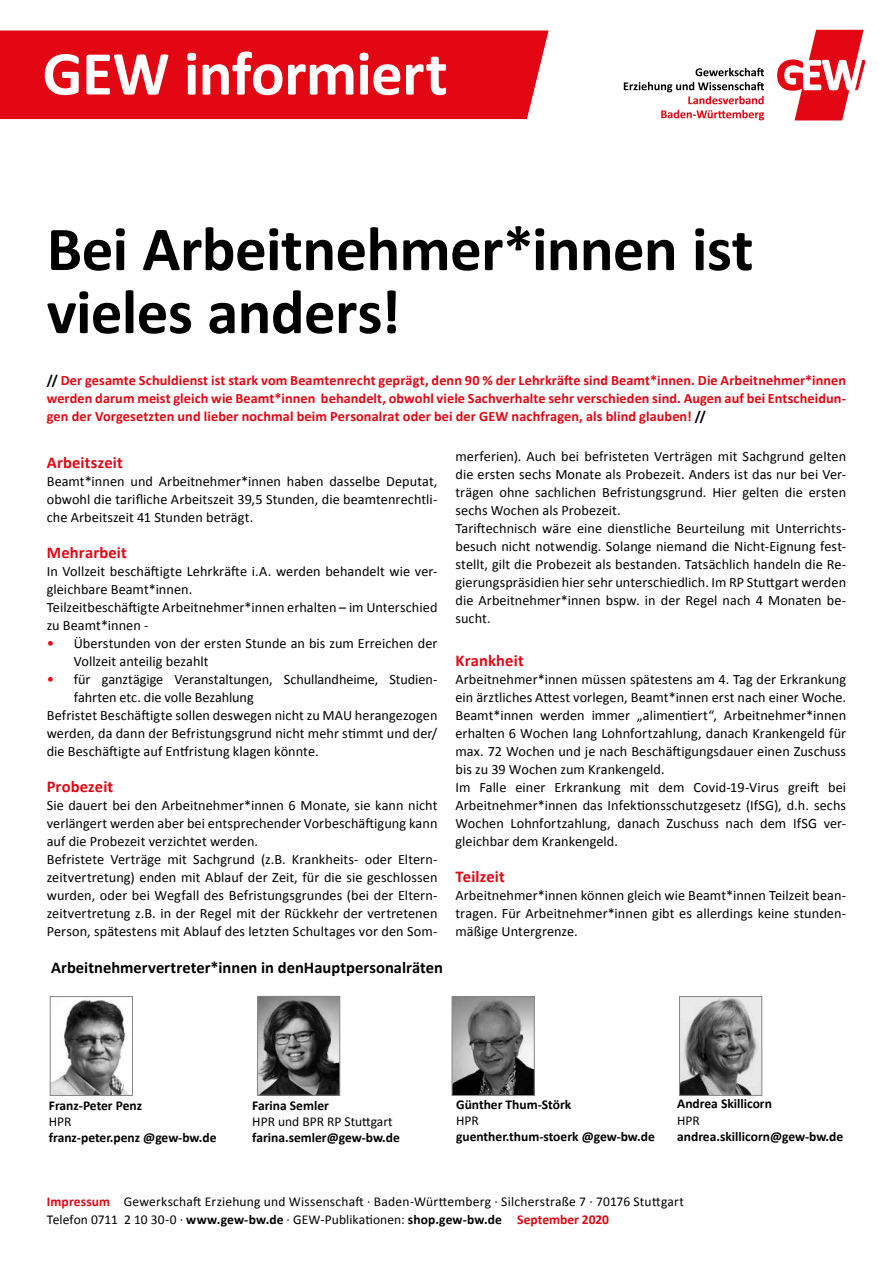
<style>
.page{position:relative;width:893px;height:1263px;background:#fff}
.page>*{position:absolute;margin:0;border:0;box-sizing:border-box;transform-origin:0 0}
.t1{font:700 63px/63px "Calibri";letter-spacing:-.01em;color:#000}
.t2{font:700 63px "Calibri";letter-spacing:-.01em;color:#fff}
.t3{font:700 16.5px "Calibri";color:#000}
.t4{font:700 16.5px "Calibri";letter-spacing:.01em;color:#e30613}
.t5{font:14.25px/18px "Calibri";letter-spacing:.005em;color:#000}
.t6{font:700 14.25px/18px "Calibri";letter-spacing:.005em;color:#e30613;text-align:justify}
.t7{font:13.5px/18px "Calibri";letter-spacing:.015em;color:#000}
.t8{font:700 13.5px "Calibri";color:#000}
.s1{font-size:64.5px}
.s2{color:#000}
.s3{font-size:15px;color:#e30613}
.s4{font-weight:700;color:#e30613}
.s5{font-weight:700}
</style>
<div class="page">
<svg style="left:696px;top:68px;width:68px;height:8px"></svg>
<svg style="left:624px;top:82px;width:140px;height:22px"></svg>
<svg style="left:661px;top:110px;width:103px;height:10px"></svg>
<svg style="left:777px;top:30px;width:88px;height:90px"></svg>
<div style="left:0;top:31px;width:549px;height:88px;background:#e30613"></div>
<img style="left:52px;top:999px;width:77px;height:95px">
<div style="left:50px;top:996px;width:83px;height:100px;border:1px solid #878787"></div>
<img style="left:259px;top:998px;width:79px;height:95px">
<div style="left:257px;top:996px;width:83px;height:99px;border:1px solid #878787"></div>
<img style="left:454px;top:998px;width:78px;height:96px">
<div style="left:452px;top:996px;width:82px;height:100px;border:1px solid #878787"></div>
<img style="left:681px;top:998px;width:79px;height:95px">
<div style="left:679px;top:996px;width:83px;height:99px;border:1px solid #878787"></div>
<h1 class="t2" style="left:43px;top:33px;width:407px">GEW informier<span class="s1">t</span></h1>
<h1 class="t1" style="left:47px;top:218px;width:708px">Bei Arbeitnehmer*innen ist vieles anders!</h1>
<p class="t6" style="left:47px;top:371px;width:801px"><span class="s2">//</span> Der gesamte Schuldienst ist stark vom Beamtenrecht geprägt, denn 90 % der Lehrkräfte sind Beamt*innen. Die Arbeitnehmer*innen werden darum meist gleich wie Beamt*innen behandelt, obwohl viele Sachverhalte sehr verschieden sind. Augen auf bei Entscheidun&shy;gen der Vorgesetzten und lieber nochmal beim Personalrat oder bei der GEW nachfragen, als blind glauben! <span class="s2">//</span></p>
<p class="t4" style="left:47px;top:452px;width:78px">Arbeitszeit</p>
<p class="t5" style="left:47px;top:472px;width:392px;text-align:justify">Beamt*innen und Arbeitnehmer*innen haben dasselbe Deputat, obwohl die tarifliche Arbeitszeit 39,5 Stunden, die beamtenrechtli&shy;che Arbeitszeit 41 Stunden beträgt.</p>
<p class="t4" style="left:47px;top:542px;width:82px">Mehrarbeit</p>
<p class="t5" style="left:47px;top:562px;width:392px">In Vollzeit beschäftigte Lehrkräfte i.A. werden behandelt wie ver&shy;gleichbare Beamt*innen.<br>Teilzeitbeschäftigte Arbeitnehmer*innen erhalten – im Unterschied zu Beamt*innen -</p>
<p class="t5" style="left:74px;top:634px;width:365px;text-indent:-27px"><span class="s3">•</span> Überstunden von der ersten Stunde an bis zum Erreichen der<br>Vollzeit anteilig bezahlt</p>
<p class="t5" style="left:47px;top:670px;width:392px"><span class="s3">•</span> für ganztägige Veranstaltungen, Schullandheime, Studien-</p>
<p class="t5" style="left:74px;top:688px;width:182px">fahrten etc. die volle Bezahlung</p>
<p class="t5" style="left:47px;top:706px;width:392px">Befristet Beschäftigte sollen deswegen nicht zu MAU herangezogen</p>
<p class="t5" style="left:47px;top:724px;width:392px">werden, da dann der Befristungsgrund nicht mehr stimmt und der/</p>
<p class="t5" style="left:47px;top:742px;width:273px">die Beschäftigte auf Entfristung klagen könnte.</p>
<p class="t4" style="left:47px;top:776px;width:68px">Probezeit</p>
<p class="t5" style="left:47px;top:796px;width:392px">Sie dauert bei den Arbeitnehmer*innen 6 Monate, sie kann nicht verlängert werden aber bei entsprechender Vorbeschäftigung kann auf die Probezeit verzichtet werden.<br>Befristete Verträge mit Sachgrund (z.B. Krankheits- oder Eltern&shy;zeitvertretung) enden mit Ablauf der Zeit, für die sie geschlossen wurden, oder bei Wegfall des Befristungsgrundes (bei der Eltern&shy;zeitvertretung z.B. in der Regel mit der Rückkehr der vertretenen Person, spätestens mit Ablauf des letzten Schultages vor den Som-</p>
<p class="t5" style="left:455px;top:447px;width:392px">merferien). Auch bei befristeten Verträgen mit Sachgrund gelten die ersten sechs Monate als Probezeit. Anders ist das nur bei Ver&shy;trägen ohne sachlichen Befristungsgrund. Hier gelten die ersten sechs Wochen als Probezeit.<br>Tariftechnisch wäre eine dienstliche Beurteilung mit Unterrichts&shy;besuch nicht notwendig. Solange niemand die Nicht-Eignung fest&shy;stellt, gilt die Probezeit als bestanden. Tatsächlich handeln die Re&shy;gierungspräsidien hier sehr unterschiedlich. Im RP Stuttgart werden die Arbeitnehmer*innen bspw. in der Regel nach 4 Monaten be&shy;sucht.</p>
<p class="t4" style="left:455px;top:650px;width:70px">Krankheit</p>
<p class="t5" style="left:455px;top:670px;width:392px">Arbeitnehmer*innen müssen spätestens am 4. Tag der Erkrankung ein ärztliches Attest vorlegen, Beamt*innen erst nach einer Woche.<br>Beamt*innen werden immer „alimentiert“, Arbeitnehmer*innen erhalten 6 Wochen lang Lohnfortzahlung, danach Krankengeld für max. 72 Wochen und je nach Beschäftigungsdauer einen Zuschuss bis zu 39 Wochen zum Krankengeld.<br>Im Falle einer Erkrankung mit dem Covid-19-Virus greift bei Arbeitnehmer*innen das Infektionsschutzgesetz (IfSG), d.h. sechs Wochen Lohnfortzahlung, danach Zuschuss nach dem IfSG ver&shy;gleichbar dem Krankengeld.</p>
<p class="t4" style="left:455px;top:866px;width:51px">Teilzeit</p>
<p class="t5" style="left:455px;top:886px;width:392px;text-align:justify">Arbeitnehmer*innen können gleich wie Beamt*innen Teilzeit bean&shy;tragen. Für Arbeitnehmer*innen gibt es allerdings keine stunden&shy;mäßige Untergrenze.</p>
<p class="t3" style="left:51px;top:956px;width:394px">Arbeitnehmervertreter*innen in denHauptpersonalräten</p>
<p class="t8" style="left:49px;top:1096px;width:95px">Franz-Peter Penz</p>
<p class="t7" style="left:49px;top:1112px;width:24px">HPR</p>
<p class="t8" style="left:49px;top:1129px;width:169px">franz-peter.penz @gew-bw.de</p>
<p class="t8" style="left:252px;top:1096px;width:78px">Farina Semler</p>
<p class="t7" style="left:252px;top:1112px;width:142px">HPR und BPR RP Stuttgart</p>
<p class="t8" style="left:252px;top:1129px;width:149px">farina.semler@gew-bw.de</p>
<p class="t8" style="left:456px;top:1096px;width:117px">Günther Thum-Störk</p>
<p class="t7" style="left:456px;top:1112px;width:24px">HPR</p>
<p class="t8" style="left:456px;top:1128px;width:200px">guenther.thum-stoerk @gew-bw.de</p>
<p class="t8" style="left:677px;top:1095px;width:96px">Andrea Skillicorn</p>
<p class="t7" style="left:677px;top:1111px;width:24px">HPR</p>
<p class="t8" style="left:677px;top:1127px;width:168px">andrea.skillicorn@gew-bw.de</p>
<p class="t7" style="left:47px;top:1193px;width:639px"><span class="s4">Impressum</span> Gewerkschaft Erziehung und Wissenschaft · Baden-Württemberg · Silcherstraße 7 · 70176 Stuttgart<br>Telefon 0711 2 10 30-0 · <span class="s5">www.gew-bw.de</span> · GEW-Publikationen: <span class="s5">shop.gew-bw.de</span> <span class="s4">September 2020</span></p>
</div>
